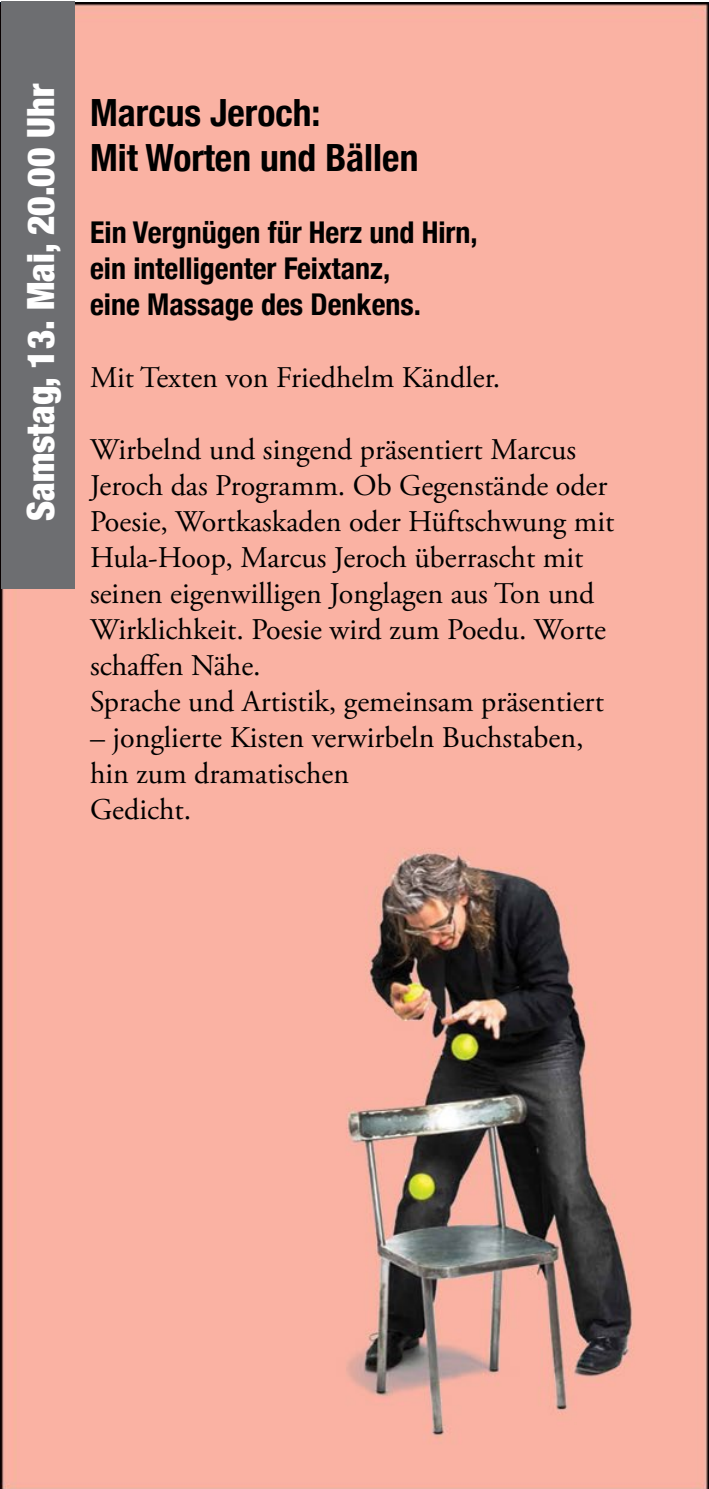
<style>
.page{position:relative;width:709px;height:1489px;background:#fff}
.page>*{position:absolute;margin:0;border:0;box-sizing:border-box;transform-origin:0 0}
.t1{font:700 condensed 37.5px/45px "Helvetica Neue";color:#000}
.t2{font:900 condensed 37.5px "Helvetica Neue";color:#fff}
.t3{font:30px/36px "Adobe Garamond Pro";color:#000}
.t4{font:700 condensed 30px/36px "Helvetica Neue";color:#000}
</style>
<div class="page">
<img style="left:0;top:2px;width:709px;height:1486px">
<div style="left:1px;top:1px;width:74px;height:588px;background:#6d6e71"></div>
<p class="t2" style="left:10px;top:521px;width:438px;rotate:-90deg">Samstag, 13. Mai, 20.00 Uhr</p>
<p class="t1" style="left:90px;top:88px;width:330px">Marcus Jeroch:<br>Mit Worten und Bällen</p>
<p class="t4" style="left:90px;top:212px;width:389px">Ein Vergnügen für Herz und Hirn, ein intelligenter Feixtanz,<br>eine Massage des Denkens.</p>
<p class="t3" style="left:90px;top:361px;width:412px">Mit Texten von Friedhelm Kändler.</p>
<p class="t3" style="left:90px;top:433px;width:526px">Wirbelnd und singend präsentiert Marcus Jeroch das Programm. Ob Gegenstände oder Poesie, Wortkaskaden oder Hüftschwung mit Hula-Hoop, Marcus Jeroch überrascht mit seinen eigenwilligen Jonglagen aus Ton und Wirklichkeit. Poesie wird zum Poedu. Worte schaffen Nähe.<br>Sprache und Artistik, gemeinsam präsentiert</p>
<p class="t3" style="left:90px;top:721px;width:495px">– jonglierte Kisten verwirbeln Buchstaben, hin zum dramatischen<br>Gedicht.</p>
</div>
